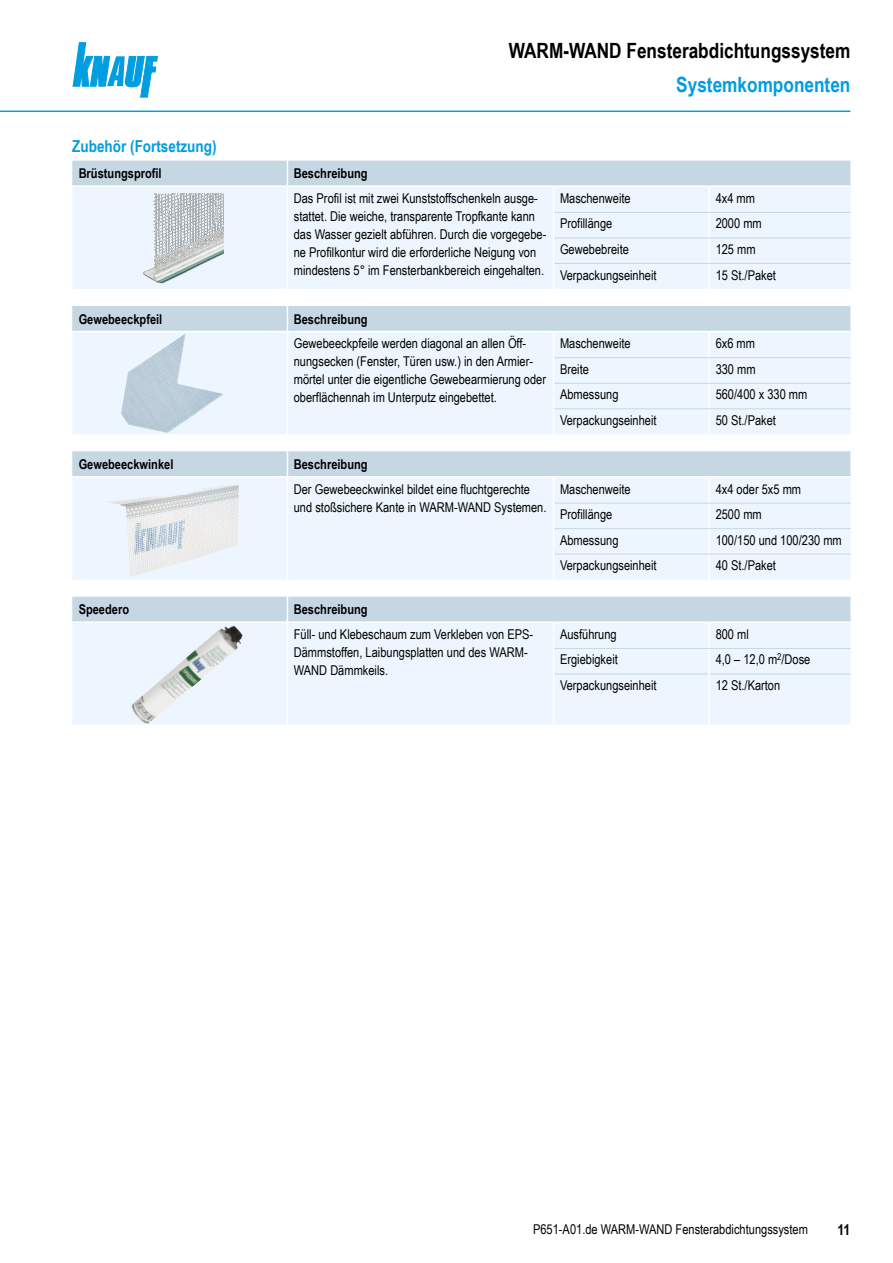
<style>
.page{position:relative;width:893px;height:1263px;background:#fff}
.page>*{position:absolute;margin:0;border:0;box-sizing:border-box;transform-origin:0 0}
.Ue1_Kopf_Ma{font:700 21px "Arial Narrow";color:#000}
.Ue2_Kopf_Ma{font:700 21px "Arial Narrow";color:#009de0}
.Ue3_11cyan_Ma{font:700 16.5px "Arial Narrow";color:#009de0}
.t1{font:700 15px "Arial Narrow";color:#000}
.Tab_Text_Ma{font:13.5px/18px "Arial Narrow";color:#000}
.Tab_Kopf_Ma{font:700 13.5px "Arial Narrow";color:#000}
</style>
<div class="page">
<svg style="left:73px;top:43px;width:84px;height:54px"></svg>
<hr style="left:0;top:111px;width:850px;height:1px;background:#009de0">
<svg style="left:72px;top:161px;width:778px;height:128px;background:#e4eff8"></svg>
<hr style="left:709px;top:212px;width:141px;height:1px;background:#c6d7e4">
<hr style="left:709px;top:238px;width:141px;height:1px;background:#c6d7e4">
<hr style="left:709px;top:263px;width:141px;height:1px;background:#c6d7e4">
<hr style="left:554px;top:212px;width:155px;height:1px;background:#c6d7e4">
<hr style="left:554px;top:238px;width:155px;height:1px;background:#c6d7e4">
<hr style="left:554px;top:263px;width:155px;height:1px;background:#c6d7e4">
<img style="left:138px;top:194px;width:85px;height:95px">
<svg style="left:72px;top:306px;width:778px;height:128px;background:#e4eff8"></svg>
<hr style="left:709px;top:357px;width:141px;height:1px;background:#c6d7e4">
<hr style="left:709px;top:383px;width:141px;height:1px;background:#c6d7e4">
<hr style="left:709px;top:408px;width:141px;height:1px;background:#c6d7e4">
<hr style="left:554px;top:357px;width:155px;height:1px;background:#c6d7e4">
<hr style="left:554px;top:383px;width:155px;height:1px;background:#c6d7e4">
<hr style="left:554px;top:408px;width:155px;height:1px;background:#c6d7e4">
<img style="left:121px;top:333px;width:104px;height:101px">
<svg style="left:72px;top:451px;width:778px;height:129px;background:#e4eef6"></svg>
<hr style="left:709px;top:503px;width:141px;height:1px;background:#c6d7e4">
<hr style="left:709px;top:528px;width:141px;height:1px;background:#c6d7e4">
<hr style="left:709px;top:554px;width:141px;height:1px;background:#c6d7e4">
<hr style="left:554px;top:503px;width:155px;height:1px;background:#c6d7e4">
<hr style="left:554px;top:528px;width:155px;height:1px;background:#c6d7e4">
<hr style="left:554px;top:554px;width:155px;height:1px;background:#c6d7e4">
<img style="left:203px;top:482px;width:36px;height:6px">
<div style="left:72px;top:674px;width:778px;height:51px;background:#edf6fe"></div>
<hr style="left:287px;top:674px;width:1px;height:51px;background:#fff">
<hr style="left:553px;top:674px;width:1px;height:51px;background:#fff">
<hr style="left:708px;top:674px;width:2px;height:51px;background:#fff">
<svg style="left:72px;top:597px;width:778px;height:77px;background:#dfebf4"></svg>
<hr style="left:709px;top:648px;width:141px;height:1px;background:#c6d7e4">
<hr style="left:554px;top:648px;width:155px;height:1px;background:#c6d7e4">
<img style="left:131px;top:625px;width:112px;height:100px">
<p class="Ue1_Kopf_Ma" style="left:509px;top:34px;width:343px">WARM-WAND Fensterabdichtungssystem</p>
<p class="Ue2_Kopf_Ma" style="left:676px;top:69px;width:176px">Systemkomponenten</p>
<p class="Ue3_11cyan_Ma" style="left:72px;top:134px;width:146px">Zubehör (Fortsetzung)</p>
<p class="Tab_Kopf_Ma" style="left:79px;top:163px;width:85px">Brüstungsprofil</p>
<p class="Tab_Kopf_Ma" style="left:294px;top:163px;width:75px">Beschreibung</p>
<p class="Tab_Text_Ma" style="left:294px;top:189px;width:254px">Das Profil ist mit zwei Kunststoffschenkeln ausge&shy;stattet. Die weiche, transparente Tropfkante kann das Wasser gezielt abführen. Durch die vorgegebe&shy;ne Profilkontur wird die erforderliche Neigung von mindestens 5° im Fensterbankbereich eingehalten.</p>
<p class="Tab_Text_Ma" style="left:560px;top:189px;width:72px">Maschenweite</p>
<p class="Tab_Text_Ma" style="left:716px;top:189px;width:41px">4x4 mm</p>
<p class="Tab_Text_Ma" style="left:560px;top:214px;width:54px">Profillänge</p>
<p class="Tab_Text_Ma" style="left:716px;top:214px;width:48px">2000 mm</p>
<p class="Tab_Text_Ma" style="left:560px;top:240px;width:70px">Gewebebreite</p>
<p class="Tab_Text_Ma" style="left:716px;top:240px;width:41px">125 mm</p>
<p class="Tab_Text_Ma" style="left:560px;top:265px;width:98px">Verpackungseinheit</p>
<p class="Tab_Text_Ma" style="left:716px;top:265px;width:62px">15 St./Paket</p>
<p class="Tab_Kopf_Ma" style="left:79px;top:309px;width:85px">Gewebeeckpfeil</p>
<p class="Tab_Kopf_Ma" style="left:294px;top:309px;width:75px">Beschreibung</p>
<p class="Tab_Text_Ma" style="left:294px;top:334px;width:254px">Gewebeeckpfeile werden diagonal an allen Öff&shy;nungsecken (Fenster, Türen usw.) in den Armier&shy;mörtel unter die eigentliche Gewebearmierung oder oberflächennah im Unterputz eingebettet.</p>
<p class="Tab_Text_Ma" style="left:560px;top:334px;width:72px">Maschenweite</p>
<p class="Tab_Text_Ma" style="left:716px;top:334px;width:41px">6x6 mm</p>
<p class="Tab_Text_Ma" style="left:560px;top:360px;width:30px">Breite</p>
<p class="Tab_Text_Ma" style="left:716px;top:360px;width:41px">330 mm</p>
<p class="Tab_Text_Ma" style="left:560px;top:385px;width:60px">Abmessung</p>
<p class="Tab_Text_Ma" style="left:716px;top:385px;width:93px">560/400 x 330 mm</p>
<p class="Tab_Text_Ma" style="left:560px;top:411px;width:98px">Verpackungseinheit</p>
<p class="Tab_Text_Ma" style="left:716px;top:411px;width:62px">50 St./Paket</p>
<p class="Tab_Kopf_Ma" style="left:79px;top:454px;width:96px">Gewebeeckwinkel</p>
<p class="Tab_Kopf_Ma" style="left:294px;top:454px;width:75px">Beschreibung</p>
<p class="Tab_Text_Ma" style="left:294px;top:479px;width:254px">Der Gewebeeckwinkel bildet eine fluchtgerechte und stoßsichere Kante in WARM-WAND Systemen.</p>
<p class="Tab_Text_Ma" style="left:560px;top:479px;width:72px">Maschenweite</p>
<p class="Tab_Text_Ma" style="left:716px;top:479px;width:87px">4x4 oder 5x5 mm</p>
<p class="Tab_Text_Ma" style="left:560px;top:505px;width:54px">Profillänge</p>
<p class="Tab_Text_Ma" style="left:716px;top:505px;width:48px">2500 mm</p>
<p class="Tab_Text_Ma" style="left:560px;top:530px;width:60px">Abmessung</p>
<p class="Tab_Text_Ma" style="left:716px;top:530px;width:128px">100/150 und 100/230 mm</p>
<p class="Tab_Text_Ma" style="left:560px;top:556px;width:98px">Verpackungseinheit</p>
<p class="Tab_Text_Ma" style="left:716px;top:556px;width:62px">40 St./Paket</p>
<p class="Tab_Kopf_Ma" style="left:79px;top:599px;width:52px">Speedero</p>
<p class="Tab_Kopf_Ma" style="left:294px;top:599px;width:75px">Beschreibung</p>
<p class="Tab_Text_Ma" style="left:294px;top:625px;width:241px">Füll- und Klebeschaum zum Verkleben von EPS-<br>Dämmstoffen, Laibungsplatten und des WARM-<br>WAND Dämmkeils.</p>
<p class="Tab_Text_Ma" style="left:560px;top:625px;width:58px">Ausführung</p>
<p class="Tab_Text_Ma" style="left:716px;top:625px;width:35px">800 ml</p>
<p class="Tab_Text_Ma" style="left:560px;top:650px;width:59px">Ergiebigkeit</p>
<p class="Tab_Text_Ma" style="left:716px;top:650px;width:96px">4,0 – 12,0 m<sup>2</sup>/Dose</p>
<p class="Tab_Text_Ma" style="left:560px;top:676px;width:98px">Verpackungseinheit</p>
<p class="Tab_Text_Ma" style="left:716px;top:676px;width:66px">12 St./Karton</p>
<p class="Tab_Text_Ma" style="left:533px;top:1220px;width:276px">P651-A01.de WARM-WAND Fensterabdichtungssystem</p>
<p class="t1" style="left:837px;top:1218px;width:15px">11</p>
</div>
